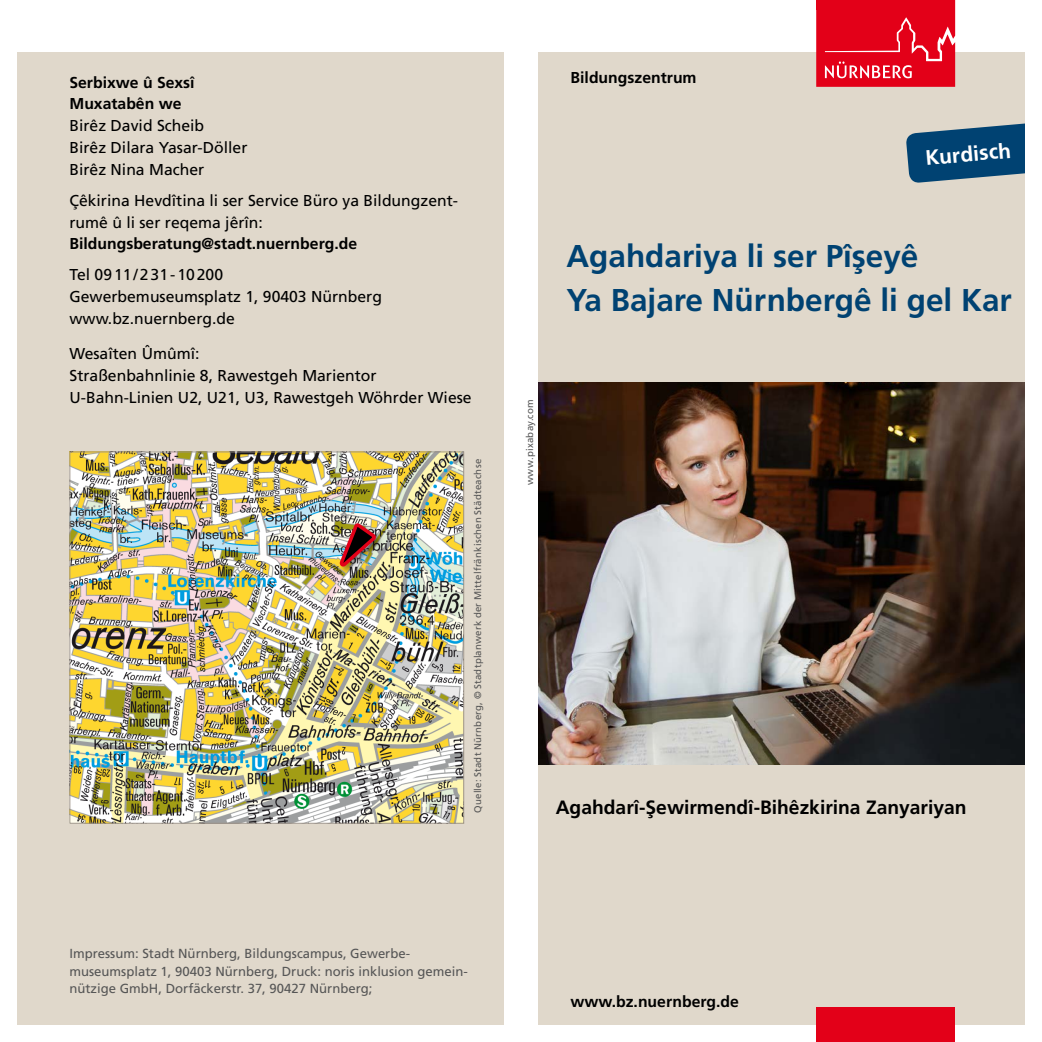
<style>
.page{position:relative;width:1042px;height:1042px;background:#fff}
.page>*{position:absolute;margin:0;border:0;box-sizing:border-box;transform-origin:0 0}
.t1{font:700 31.5px/43.8px "Frutiger LT Com";color:#004272}
.t2{font:700 21px "Frutiger LT Com";color:#fff}
.t3{font:700 19.25px "Frutiger LT Com";color:#000}
.t4{font:15.75px/21.9px "Frutiger LT Com";color:#000}
.t5{font:700 15.75px/21.9px "Frutiger LT Com";color:#000}
.t6{font:13.12px/17.5px "Frutiger LT Com";color:#565656}
.t7{font:9.62px "Frutiger LT Com";letter-spacing:.02em;color:#565656}
</style>
<div class="page">
<div style="left:538px;top:52px;width:486px;height:972px;background:#e0d8cb"></div>
<svg style="left:906px;top:123px;width:118px;height:60px"></svg>
<img style="left:538px;top:382px;width:486px;height:382px">
<div style="left:17px;top:52px;width:487px;height:972px;background:#e0d8cb"></div>
<img style="left:71px;top:453px;width:391px;height:368px">
<div style="left:69px;top:451px;width:395px;height:372px;border:1px solid #9c9287"></div>
<div style="left:338px;top:522px;width:46px;height:53px;background:#000;opacity:.4"></div>
<img style="left:337px;top:521px;width:42px;height:49px">
<div style="left:816px;top:1007px;width:139px;height:35px;background:#e30018"></div>
<svg style="left:816px;top:10px;width:139px;height:77px;background:#e5172d"></svg>
<div style="left:816px;top:0;width:139px;height:10px;background:#e30018"></div>
<p class="t5" style="left:69px;top:71px;width:127px">Serbixwe û Sexsî<br>Muxatabên we</p>
<p class="t4" style="left:69px;top:115px;width:179px">Birêz David Scheib<br>Birêz Dilara Yasar-Döller<br>Birêz Nina Macher</p>
<p class="t4" style="left:69px;top:189px;width:390px">Çêkirina Hevdîtina li ser Service Büro ya Bildungzent&shy;rumê û li ser reqema jêrîn:</p>
<p class="t5" style="left:69px;top:233px;width:289px">Bildungsberatung@stadt.nuernberg.de</p>
<p class="t4" style="left:69px;top:264px;width:314px">Tel 0911/231 - 10200<br>Gewerbemuseumsplatz 1, 90403 Nürnberg www.bz.nuernberg.de</p>
<p class="t4" style="left:69px;top:342px;width:404px">Wesaîten Ûmûmî:<br>Straßenbahnlinie 8, Rawestgeh Marientor<br>U-Bahn-Linien U2, U21, U3, Rawestgeh Wöhrder Wiese</p>
<p class="t7" style="left:472px;top:813px;width:355px;rotate:-90deg">Quelle: Stadt Nürnberg, © Stadtplanwerk der Mittelfränkischen Städteachse</p>
<p class="t5" style="left:570px;top:67px;width:127px">Bildungszentrum</p>
<h2 class="t2" style="left:924px;top:145px;width:87px;rotate:-5deg">Kurdisch</h2>
<h1 class="t1" style="left:566px;top:234px;width:447px">Agahdariya li ser Pîşeyê<br>Ya Bajare Nürnbergê li gel Kar</h1>
<p class="t7" style="left:524px;top:485px;width:87px;rotate:-90deg">www.pixabay.com</p>
<p class="t3" style="left:556px;top:796px;width:412px">Agahdarî-Şewirmendî-Bihêzkirina Zanyariyan</p>
<p class="t6" style="left:69px;top:945px;width:400px">Impressum: Stadt Nürnberg, Bildungscampus, Gewerbe&shy;museumsplatz 1, 90403 Nürnberg, Druck: noris inklusion gemein&shy;nützige GmbH, Dorfäckerstr. 37, 90427 Nürnberg;</p>
<p class="t5" style="left:570px;top:990px;width:170px">www.bz.nuernberg.de</p>
</div>
